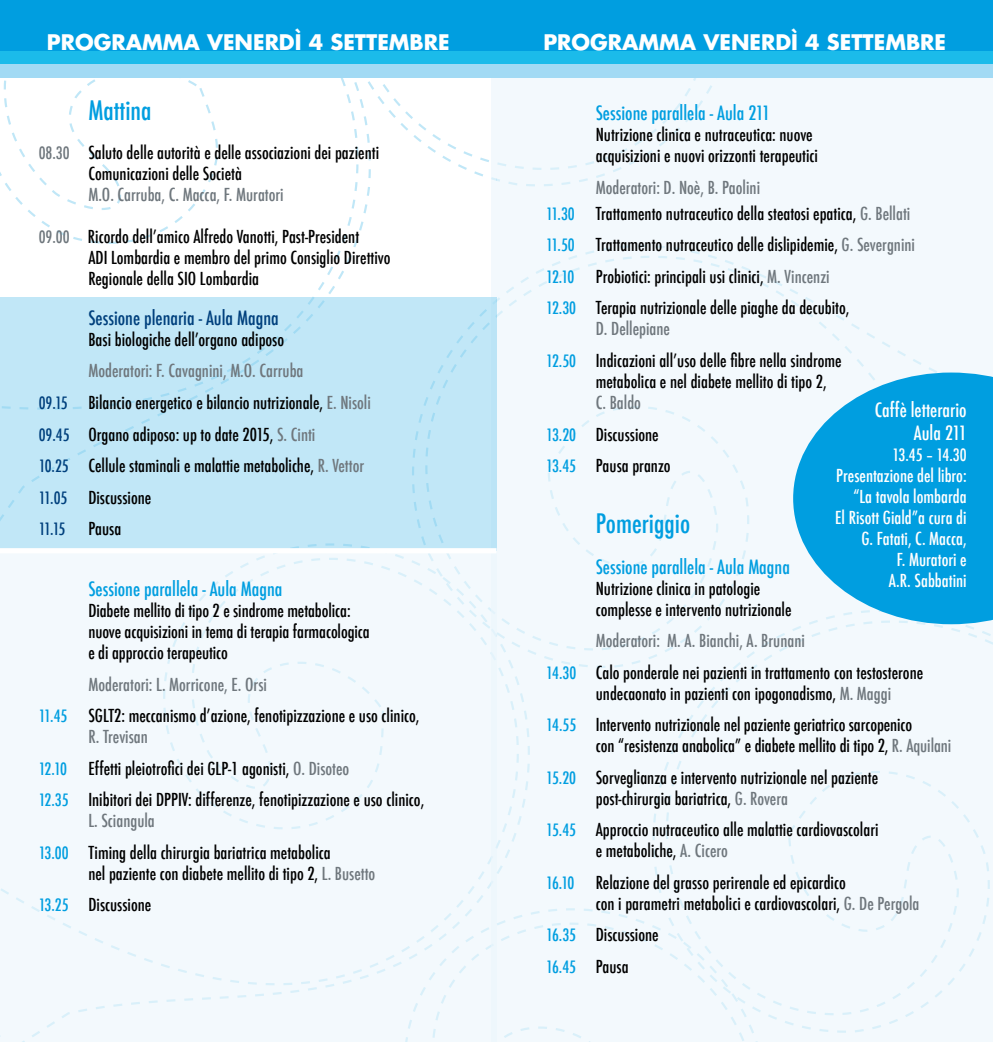
<style>
.page{position:relative;width:993px;height:1042px;background:#fff}
.page>*{position:absolute;margin:0;border:0;box-sizing:border-box;transform-origin:0 0}
.t1{font:500 condensed 26.25px "Futura";color:#009ee0}
.t2{font:700 21px "Futura LT";color:#fff}
.t3{font:500 condensed 19.25px "Futura";color:#009ee0}
.t4{font:500 condensed 19.25px "Futura";color:#00407d}
.t5{font:500 condensed 19.25px/23.1px "Futura";color:#fff;text-align:right}
.t6{font:500 condensed 17.5px/31.5px "Futura";color:#000}
.t7{font:500 condensed 17.5px/21px "Futura";color:#fff;text-align:right}
.t8{font:500 condensed 17.5px "Futura";color:#6f777d}
.t9{font:500 condensed 16.62px "Futura";letter-spacing:-.025em;color:#fff}
.t10{font:500 condensed 16.62px "Futura";color:#009ee0}
.t11{font:500 condensed 16.62px "Futura";color:#00407d}
.s1{font-size:16.62px;color:#6f777d}
.s2{color:#6f777d}
.s3{font-size:16.62px;color:#00407d}
.s4{font-size:16.62px;color:#009ee0}
.s5{font-size:17.5px;color:#000}
</style>
<div class="page">
<svg style="left:0;top:79px;width:371px;height:219px"></svg>
<svg style="left:332px;top:78px;width:157px;height:108px"></svg>
<div style="left:491px;top:78px;width:501px;height:964px;background:#f3f9fd"></div>
<svg style="left:793px;top:372px;width:199px;height:252px;fill:#009ee0"></svg>
<div style="left:0;top:0;width:992px;height:51px;background:#009ee0"></div>
<div style="left:0;top:51px;width:992px;height:13px;background:#1bbbea"></div>
<div style="left:0;top:64px;width:992px;height:14px;background:#a2daf4"></div>
<div style="left:0;top:298px;width:496px;height:253px;background:#c1e7f7"></div>
<div style="left:0;top:551px;width:496px;height:491px;background:#f3f9fd"></div>
<div style="left:0;top:548px;width:496px;height:5px;background:#fff"></div>
<p class="t2" style="left:47px;top:28px;width:176px">PROGRAMMA VENERD</p>
<p class="t2" style="left:295px;top:28px;width:98px">Ì 4 SETTEMBRE</p>
<p class="t2" style="left:543px;top:28px;width:176px">PROGRAMMA VENERD</p>
<p class="t2" style="left:791px;top:28px;width:98px">Ì 4 SETTEMBRE</p>
<h1 class="t1" style="left:88px;top:94px;width:65px">Mattina</h1>
<p class="t6" style="left:88px;top:142px;width:292px;line-height:21px;text-indent:-50px"><span class="s1">08.30</span> Saluto delle autorità e delle associazioni dei pazienti<br>Comunicazioni delle Società</p>
<p class="t8" style="left:88px;top:183px;width:197px">M.O. Carruba, C. Macca, F. Muratori</p>
<p class="t6" style="left:88px;top:226px;width:303px;line-height:21px;text-indent:-50px"><span class="s1">09.00</span> Ricordo dell’amico Alfredo Vanotti, Past-President<br>ADI Lombardia e membro del primo Consiglio Direttivo<br>Regionale della SIO Lombardia</p>
<p class="t4" style="left:88px;top:305px;width:192px">Sessione plenaria - Aula Magna</p>
<p class="t6" style="left:88px;top:324px;width:197px">Basi biologiche dell’organo adiposo</p>
<p class="t6" style="left:39px;top:355px;width:333px;text-indent:50px"><span class="s2">Moderatori: F. Cavagnini, M.O. Carruba<br></span><span class="s3">09.15</span> Bilancio energetico e bilancio nutrizionale, <span class="s2">E. Nisoli </span><span class="s3">09.45</span> Organo adiposo: up to date 2015, <span class="s2">S. Cinti<br></span><span class="s3">10.25</span> Cellule staminali e malattie metaboliche, <span class="s2">R. Vettor </span><span class="s3">11.05</span> Discussione</p>
<p class="t11" style="left:39px;top:518px;width:28px">11.15</p>
<p class="t6" style="left:88px;top:513px;width:34px">Pausa</p>
<p class="t3" style="left:88px;top:577px;width:195px">Sessione parallela - Aula Magna</p>
<p class="t6" style="left:88px;top:600px;width:283px;line-height:21px">Diabete mellito di tipo 2 e sindrome metabolica: nuove acquisizioni in tema di terapia farmacologica e di approccio terapeutico</p>
<p class="t6" style="left:39px;top:669px;width:382px;text-indent:50px"><span class="s2">Moderatori: L. Morricone, E. Orsi<br></span><span class="s4">11.45</span> SGLT2: meccanismo d’azione, fenotipizzazione e uso clinico,</p>
<p class="t6" style="left:39px;top:721px;width:387px;text-indent:50px"><span class="s2">R. Trevisan<br></span><span class="s4">12.10</span> Effetti pleiotrofici dei GLP-1 agonisti, <span class="s2">O. Disoteo<br></span><span class="s4">12.35</span> Inibitori dei DPPIV: differenze, fenotipizzazione e uso clinico,</p>
<p class="t6" style="left:39px;top:805px;width:293px;text-indent:50px"><span class="s2">L. Sciangula<br></span><span class="s4">13.00</span> Timing della chirurgia bariatrica metabolica</p>
<p class="t6" style="left:39px;top:858px;width:338px;text-indent:50px">nel paziente con diabete mellito di tipo 2, <span class="s2">L. Busetto<br></span><span class="s4">13.25</span> Discussione</p>
<p class="t3" style="left:595px;top:101px;width:176px">Sessione parallela - Aula 211</p>
<p class="t6" style="left:595px;top:124px;width:224px;line-height:21px">Nutrizione clinica e nutraceutica: nuove acquisizioni e nuovi orizzonti terapeutici</p>
<p class="t6" style="left:546px;top:174px;width:365px;line-height:26.2px;text-indent:50px"><span class="s2">Moderatori: D. Noè, B. Paolini<br></span><span class="s4">11.30</span> Trattamento nutraceutico della steatosi epatica, <span class="s2">G. Bellati</span></p>
<p class="t6" style="left:546px;top:229px;width:370px"><span class="s4">11.50</span> Trattamento nutraceutico delle dislipidemie, <span class="s2">G. Severgnini<br></span><span class="s4">12.10</span> Probiotici: principali usi clinici, <span class="s2">M. Vincenzi<br></span><span class="s4">12.30</span> Terapia nutrizionale delle piaghe da decubito,</p>
<p class="t6" style="left:546px;top:313px;width:297px;text-indent:50px"><span class="s2">D. Dellepiane<br></span><span class="s4">12.50</span> Indicazioni all’uso delle fibre nella sindrome</p>
<p class="t6" style="left:595px;top:366px;width:232px">metabolica e nel diabete mellito di tipo 2,</p>
<p class="t6" style="left:546px;top:387px;width:126px;text-indent:50px"><span class="s2">C. Baldo<br></span><span class="s4">13.20</span> Discussione<br><span class="s4">13.45</span> Pausa pranzo</p>
<h1 class="t1" style="left:595px;top:507px;width:96px">Pomeriggio</h1>
<p class="t3" style="left:595px;top:554px;width:195px">Sessione parallela - Aula Magna</p>
<p class="t6" style="left:595px;top:578px;width:197px;line-height:21px">Nutrizione clinica in patologie complesse e intervento nutrizionale</p>
<p class="t6" style="left:546px;top:625px;width:378px;text-indent:50px"><span class="s2">Moderatori: M. A. Bianchi, A. Brunani<br></span><span class="s4">14.30</span> Calo ponderale nei pazienti in trattamento con testosterone</p>
<p class="t6" style="left:546px;top:678px;width:367px;text-indent:50px">undecaonato in pazienti con ipogonadismo, <span class="s2">M. Maggi<br></span><span class="s4">14.55</span> Intervento nutrizionale nel paziente geriatrico sarcopenico</p>
<p class="t6" style="left:546px;top:730px;width:406px;text-indent:50px">con “resistenza anabolica” e diabete mellito di tipo 2, <span class="s2">R. Aquilani<br></span><span class="s4">15.20</span> Sorveglianza e intervento nutrizionale nel paziente</p>
<p class="t6" style="left:546px;top:783px;width:334px;text-indent:50px">post-chirurgia bariatrica, <span class="s2">G. Rovera<br></span><span class="s4">15.45</span> Approccio nutraceutico alle malattie cardiovascolari</p>
<p class="t6" style="left:546px;top:835px;width:301px;text-indent:50px">e metaboliche, <span class="s2">A. Cicero<br></span><span class="s4">16.10</span> Relazione del grasso perirenale ed epicardico</p>
<p class="t6" style="left:546px;top:888px;width:375px;text-indent:50px">con i parametri metabolici e cardiovascolari, <span class="s2">G. De Pergola<br></span><span class="s4">16.35</span> Discussione</p>
<p class="t10" style="left:546px;top:956px;width:84px">16.45 <span class="s5">Pausa</span></p>
<p class="t5" style="left:874px;top:398px;width:93px">Caffè letterario<br>Aula 211</p>
<p class="t9" style="left:892px;top:444px;width:76px">13.45 – 14.30</p>
<p class="t7" style="left:835px;top:465px;width:133px">Presentazione del libro: “La tavola lombarda<br>El Risott Giald”a cura di<br>G. Fatati, C. Macca,<br>F. Muratori e<br>A.R. Sabbatini</p>
</div>
